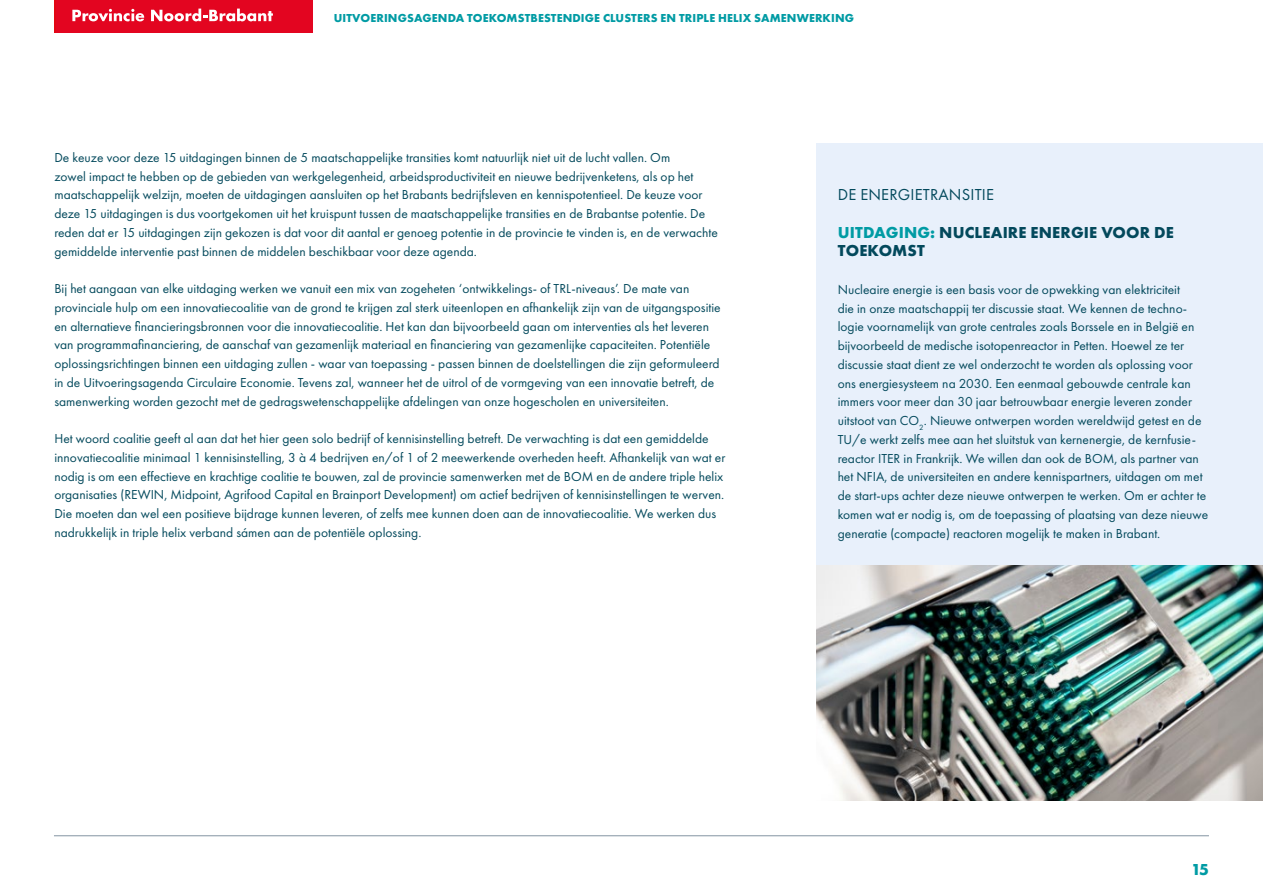
<style>
.page{position:relative;width:1263px;height:893px;background:#fff}
.page>*{position:absolute;margin:0;border:0;box-sizing:border-box;transform-origin:0 0}
.H5{font:700 16.5px/18.8px "Futura PT";letter-spacing:.01em;color:#03495c}
.H5-2{font:16.5px "Futura PT";letter-spacing:.01em;color:#03495c}
.t1{font:700 16.5px "Futura PT";color:#009ba4}
.H5-3{font:13.5px/18.8px "Futura PT";color:#03495c}
.t2{font:700 12px "Futura PT";letter-spacing:.01em;color:#009ba4}
.s1{color:#009ba4}
</style>
<div class="page">
<img style="left:816px;top:564px;width:447px;height:237px">
<div style="left:816px;top:143px;width:447px;height:421px;background:#e8f0fb"></div>
<hr style="left:54px;top:835px;width:1155px;height:1px;background:#8494a2">
<div style="left:56px;top:1px;width:257px;height:32px;background:#e30520"></div>
<svg style="left:72px;top:9px;width:72px;height:12px"></svg>
<svg style="left:151px;top:9px;width:122px;height:12px"></svg>
<hr style="left:54px;top:0;width:259px;height:3px;background:#e30613">
<hr style="left:56px;top:0;width:257px;height:3px;background:#e30520">
<p class="t2" style="left:334px;top:10px;width:522px">UITVOERINGSAGENDA TOEKOMSTBESTENDIGE CLUSTERS EN TRIPLE HELIX SAMENWERKING</p>
<p class="H5-3" style="left:54px;top:148px;width:665px">De keuze voor deze 15 uitdagingen binnen de 5 maatschappelijke transities komt natuurlijk niet uit de lucht vallen. Om<br>zowel impact te hebben op de gebieden van werkgelegenheid, arbeidsproductiviteit en nieuwe bedrijvenketens, als op het maatschappelijk welzijn, moeten de uitdagingen aansluiten op het Brabants bedrijfsleven en kennispotentieel. De keuze voor deze 15 uitdagingen is dus voortgekomen uit het kruispunt tussen de maatschappelijke transities en de Brabantse potentie. De reden dat er 15 uitdagingen zijn gekozen is dat voor dit aantal er genoeg potentie in de provincie te vinden is, en de verwachte gemiddelde interventie past binnen de middelen beschikbaar voor deze agenda.</p>
<p class="H5-3" style="left:54px;top:279px;width:668px">Bij het aangaan van elke uitdaging werken we vanuit een mix van zogeheten ‘ontwikkelings- of TRL-niveaus’. De mate van provinciale hulp om een innovatiecoalitie van de grond te krijgen zal sterk uiteenlopen en afhankelijk zijn van de uitgangspositie en alternatieve financieringsbronnen voor die innovatiecoalitie. Het kan dan bijvoorbeeld gaan om interventies als het leveren van programmafinanciering, de aanschaf van gezamenlijk materiaal en financiering van gezamenlijke capaciteiten. Potentiële oplossingsrichtingen binnen een uitdaging zullen - waar van toepassing - passen binnen de doelstellingen die zijn geformuleerd in de Uitvoeringsagenda Circulaire Economie. Tevens zal, wanneer het de uitrol of de vormgeving van een innovatie betreft, de samenwerking worden gezocht met de gedragswetenschappelijke afdelingen van onze hogescholen en universiteiten.</p>
<p class="H5-3" style="left:54px;top:429px;width:672px">Het woord coalitie geeft al aan dat het hier geen solo bedrijf of kennisinstelling betreft. De verwachting is dat een gemiddelde innovatiecoalitie minimaal 1 kennisinstelling, 3 à 4 bedrijven en/of 1 of 2 meewerkende overheden heeft. Afhankelijk van wat er nodig is om een effectieve en krachtige coalitie te bouwen, zal de provincie samenwerken met de BOM en de andere triple helix organisaties (REWIN, Midpoint, Agrifood Capital en Brainport Development) om actief bedrijven of kennisinstellingen te werven.<br>Die moeten dan wel een positieve bijdrage kunnen leveren, of zelfs mee kunnen doen aan de innovatiecoalitie. We werken dus nadrukkelijk in triple helix verband sámen aan de potentiële oplossing.</p>
<p class="H5-2" style="left:838px;top:185px;width:158px">DE ENERGIETRANSITIE</p>
<p class="H5" style="left:838px;top:222px;width:338px"><span class="s1">UITDAGING:</span> NUCLEAIRE ENERGIE VOOR DE<br>TOEKOMST</p>
<p class="H5-3" style="left:838px;top:280px;width:372px">Nucleaire energie is een basis voor de opwekking van elektriciteit<br>die in onze maatschappij ter discussie staat. We kennen de techno&shy;logie voornamelijk van grote centrales zoals Borssele en in België en bijvoorbeeld de medische isotopenreactor in Petten. Hoewel ze ter discussie staat dient ze wel onderzocht te worden als oplossing voor ons energiesysteem na 2030. Een eenmaal gebouwde centrale kan immers voor meer dan 30 jaar betrouwbaar energie leveren zonder uitstoot van CO<sub>2</sub>. Nieuwe ontwerpen worden wereldwijd getest en de TU/e werkt zelfs mee aan het sluitstuk van kernenergie, de kernfusie&shy;reactor ITER in Frankrijk. We willen dan ook de BOM, als partner van het NFIA, de universiteiten en andere kennispartners, uitdagen om met de start-ups achter deze nieuwe ontwerpen te werken. Om er achter te komen wat er nodig is, om de toepassing of plaatsing van deze nieuwe generatie (compacte) reactoren mogelijk te maken in Brabant.</p>
<p class="t1" style="left:1191px;top:859px;width:19px">15</p>
</div>
